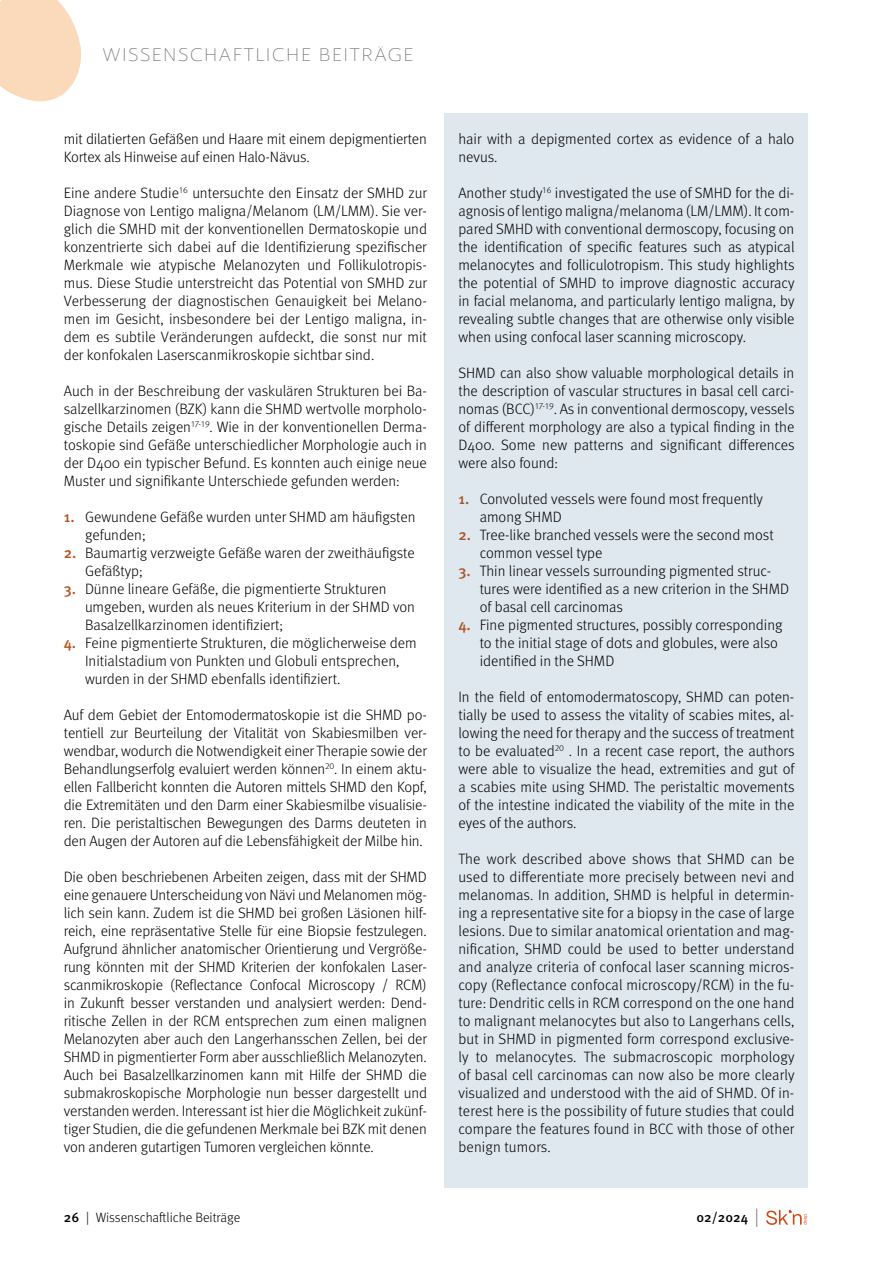
<style>
.page{position:relative;width:893px;height:1263px;background:#fff}
.page>*{position:absolute;margin:0;border:0;box-sizing:border-box;transform-origin:0 0}
.t1{font:300 expanded 18px "Ainslie Sans";letter-spacing:.05em;color:#706f6f}
.Text{font:300 15px/18px "Meta Pro";color:#000}
.Text_ENG{font:300 15px/18px "Meta Pro";color:#000;text-align:justify}
.t2{font:300 13.5px "Meta Pro";color:#000}
.t3{font:500 13.5px "Meta Pro";color:#000}
.s1{font-weight:500;color:#af521f}
.s2{font-weight:500}
.s3{font-weight:300;font-size:18.9px;color:#706f6f}
</style>
<div class="page">
<div style="left:445px;top:114px;width:363px;height:1074px;background:#dfe8ef"></div>
<svg style="left:0;top:0;width:82px;height:102px;background:#fbdfc4"></svg>
<svg style="left:766px;top:1210px;width:41px;height:15px"></svg>
<p class="t1" style="left:102px;top:44px;width:40px">WISSENSCH</p>
<p class="t1" style="left:219px;top:44px;width:67px">AFTLICHE</p>
<p class="t1" style="left:319px;top:44px;width:69px">BEITRÄGE</p>
<p class="Text" style="left:64px;top:129px;width:365px">mit dilatierten Gefäßen und Haare mit einem depigmentierten<br>Kortex als Hinweise auf einen Halo-Nävus.</p>
<p class="Text" style="left:64px;top:183px;width:365px;text-align:justify">Eine andere Studie<sup>16</sup> untersuchte den Einsatz der SMHD zur Diagnose von Lentigo maligna/Melanom (LM/LMM). Sie ver&shy;glich die SMHD mit der konventionellen Dermatoskopie und konzentrierte sich dabei auf die Identifizierung spezifischer Merkmale wie atypische Melanozyten und Follikulotropis&shy;mus. Diese Studie unterstreicht das Potential von SMHD zur Verbesserung der diagnostischen Genauigkeit bei Melano&shy;men im Gesicht, insbesondere bei der Lentigo maligna, in&shy;dem es subtile Veränderungen aufdeckt, die sonst nur mit der konfokalen Laserscanmikroskopie sichtbar sind.</p>
<p class="Text" style="left:64px;top:381px;width:365px;text-align:justify">Auch in der Beschreibung der vaskulären Strukturen bei Ba&shy;salzellkarzinomen (BZK) kann die SHMD wertvolle morpholo&shy;gische Details zeigen<sup>17-19</sup>. Wie in der konventionellen Derma&shy;toskopie sind Gefäße unterschiedlicher Morphologie auch in der D400 ein typischer Befund. Es konnten auch einige neue Muster und signifikante Unterschiede gefunden werden:</p>
<p class="Text" style="left:85px;top:507px;width:332px;text-indent:-21px"><span class="s1">1.</span> Gewundene Gefäße wurden unter SHMD am häufigsten gefunden;</p>
<p class="Text" style="left:85px;top:543px;width:331px;text-indent:-21px"><span class="s1">2.</span> Baumartig verzweigte Gefäße waren der zweithäufigste<br>Gefäßtyp;</p>
<p class="Text" style="left:85px;top:579px;width:331px;text-indent:-21px"><span class="s1">3.</span> Dünne lineare Gefäße, die pigmentierte Strukturen umgeben, wurden als neues Kriterium in der SHMD von<br>Basalzellkarzinomen identifiziert;</p>
<p class="Text" style="left:85px;top:633px;width:333px;text-indent:-21px"><span class="s1">4.</span> Feine pigmentierte Strukturen, die möglicherweise dem<br>Initialstadium von Punkten und Globuli entsprechen, wurden in der SHMD ebenfalls identifiziert.</p>
<p class="Text" style="left:64px;top:705px;width:365px;text-align:justify">Auf dem Gebiet der Entomodermatoskopie ist die SHMD po&shy;tentiell zur Beurteilung der Vitalität von Skabiesmilben ver&shy;wendbar, wodurch die Notwendigkeit einer Therapie sowie der Behandlungserfolg evaluiert werden können<sup>20</sup>. In einem aktu&shy;ellen Fallbericht konnten die Autoren mittels SHMD den Kopf, die Extremitäten und den Darm einer Skabiesmilbe visualisie&shy;ren. Die peristaltischen Bewegungen des Darms deuteten in den Augen der Autoren auf die Lebensfähigkeit der Milbe hin.</p>
<p class="Text" style="left:64px;top:867px;width:365px;text-align:justify">Die oben beschriebenen Arbeiten zeigen, dass mit der SHMD eine genauere Unterscheidung von Nävi und Melanomen mög&shy;lich sein kann. Zudem ist die SHMD bei großen Läsionen hilf&shy;reich, eine repräsentative Stelle für eine Biopsie festzulegen.<br>Aufgrund ähnlicher anatomischer Orientierung und Vergröße&shy;rung könnten mit der SHMD Kriterien der konfokalen Laser&shy;scanmikroskopie (Reflectance Confocal Microscopy / RCM) in Zukunft besser verstanden und analysiert werden: Dend&shy;ritische Zellen in der RCM entsprechen zum einen malignen Melanozyten aber auch den Langerhansschen Zellen, bei der SHMD in pigmentierter Form aber ausschließlich Melanozyten.<br>Auch bei Basalzellkarzinomen kann mit Hilfe der SHMD die submakroskopische Morphologie nun besser dargestellt und verstanden werden. Interessant ist hier die Möglichkeit zukünf&shy;tiger Studien, die die gefundenen Merkmale bei BZK mit denen von anderen gutartigen Tumoren vergleichen könnte.</p>
<p class="t2" style="left:64px;top:1208px;width:178px"><span class="s2">26</span> | Wissenschaftliche Beiträge</p>
<p class="Text_ENG" style="left:458px;top:129px;width:337px">hair with a depigmented cortex as evidence of a halo nevus.</p>
<p class="Text_ENG" style="left:458px;top:183px;width:338px">Another study<sup>16</sup> investigated the use of SMHD for the di&shy;agnosis of lentigo maligna/melanoma (LM/LMM). It com&shy;pared SMHD with conventional dermoscopy, focusing on the identification of specific features such as atypical melanocytes and folliculotropism. This study highlights the potential of SMHD to improve diagnostic accuracy in facial melanoma, and particularly lentigo maligna, by revealing subtle changes that are otherwise only visible when using confocal laser scanning microscopy.</p>
<p class="Text_ENG" style="left:458px;top:363px;width:338px">SHMD can also show valuable morphological details in the description of vascular structures in basal cell carci&shy;nomas (BCC)<sup>17-19</sup>. As in conventional dermoscopy, vessels of different morphology are also a typical finding in the D400. Some new patterns and significant differences were also found:</p>
<p class="Text" style="left:480px;top:489px;width:285px;text-indent:-21px"><span class="s1">1.</span> Convoluted vessels were found most frequently among SHMD</p>
<p class="Text" style="left:480px;top:525px;width:295px;text-indent:-21px"><span class="s1">2.</span> Tree-like branched vessels were the second most common vessel type</p>
<p class="Text" style="left:480px;top:561px;width:311px;text-indent:-21px"><span class="s1">3.</span> Thin linear vessels surrounding pigmented struc&shy;tures were identified as a new criterion in the SHMD of basal cell carcinomas</p>
<p class="Text" style="left:480px;top:615px;width:304px;text-indent:-21px"><span class="s1">4.</span> Fine pigmented structures, possibly corresponding to the initial stage of dots and globules, were also identified in the SHMD</p>
<p class="Text_ENG" style="left:458px;top:687px;width:338px">In the field of entomodermatoscopy, SHMD can poten&shy;tially be used to assess the vitality of scabies mites, al&shy;lowing the need for therapy and the success of treatment to be evaluated<sup>20</sup> . In a recent case report, the authors were able to visualize the head, extremities and gut of a scabies mite using SHMD. The peristaltic movements of the intestine indicated the viability of the mite in the eyes of the authors.</p>
<p class="Text_ENG" style="left:458px;top:849px;width:338px">The work described above shows that SHMD can be used to differentiate more precisely between nevi and melanomas. In addition, SHMD is helpful in determin&shy;ing a representative site for a biopsy in the case of large lesions. Due to similar anatomical orientation and mag&shy;nification, SHMD could be used to better understand and analyze criteria of confocal laser scanning micros&shy;copy (Reflectance confocal microscopy/RCM) in the fu&shy;ture: Dendritic cells in RCM correspond on the one hand to malignant melanocytes but also to Langerhans cells, but in SHMD in pigmented form correspond exclusive&shy;ly to melanocytes. The submacroscopic morphology of basal cell carcinomas can now also be more clearly visualized and understood with the aid of SHMD. Of in&shy;terest here is the possibility of future studies that could compare the features found in BCC with those of other benign tumors.</p>
<p class="t3" style="left:696px;top:1206px;width:64px">02/2024 <span class="s3">|</span></p>
</div>
